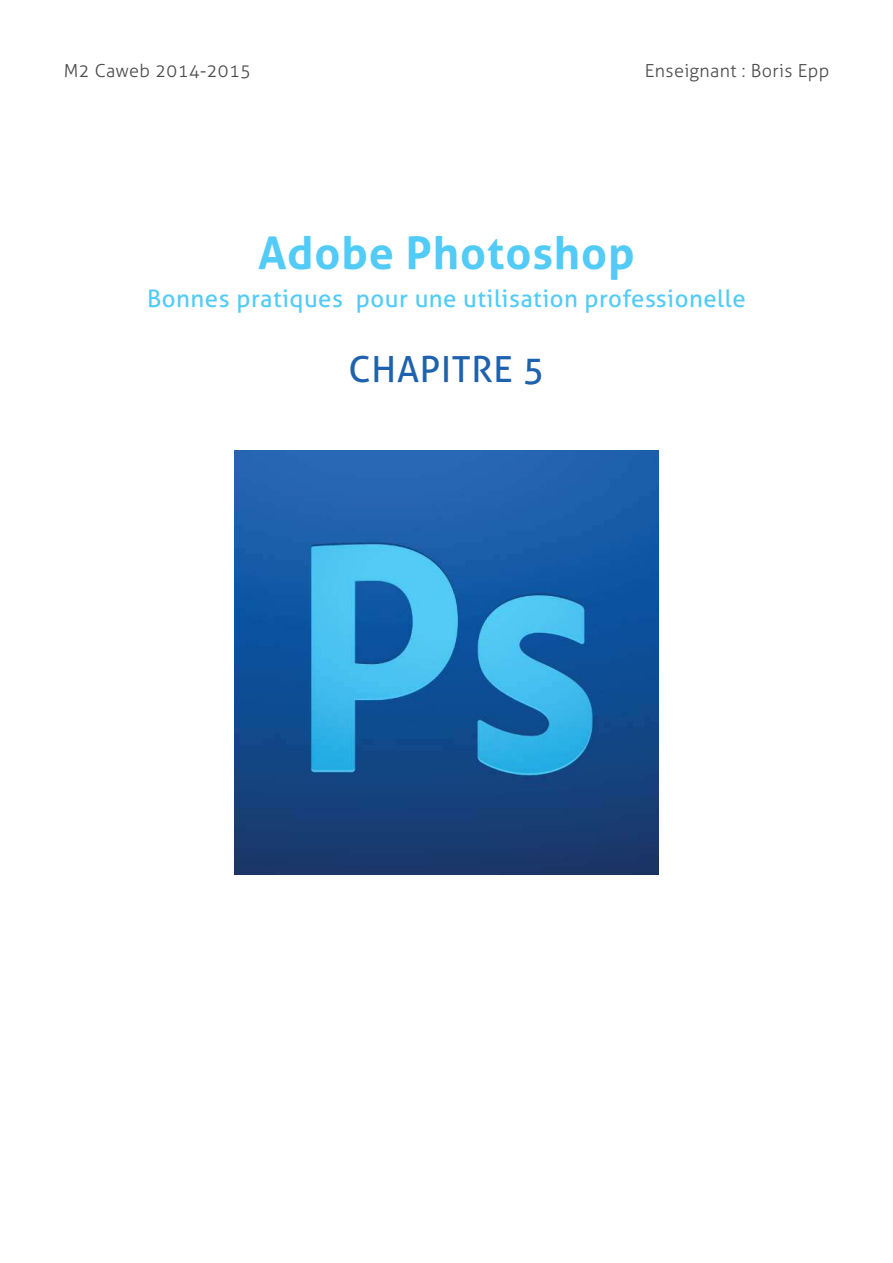
<style>
.page{position:relative;width:893px;height:1263px;background:#fff}
.page>*{position:absolute;margin:0;border:0;box-sizing:border-box;transform-origin:0 0}
.t1{font:700 45px "Aller";letter-spacing:.02em;color:#52cbf6}
.t2{font:36px "Aller";letter-spacing:.02em;color:#1e62ad}
.t3{font:24px "Aller";letter-spacing:.02em;color:#52cbf6}
.t4{font:300 18px "Aller";letter-spacing:.02em;color:#4b4b4b}
</style>
<div class="page">
<img style="left:235px;top:451px;width:423px;height:423px">
<p class="t4" style="left:64px;top:63px;width:189px">M2 Caweb 2014-2015</p>
<p class="t4" style="left:645px;top:63px;width:186px">Enseignant : Boris Epp</p>
<h1 class="t1" style="left:258px;top:236px;width:378px">Adobe Photoshop</h1>
<p class="t3" style="left:147px;top:288px;width:600px">Bonnes pratiques pour une utilisation professionelle</p>
<h2 class="t2" style="left:349px;top:353px;width:197px">CHAPITRE 5</h2>
</div>
